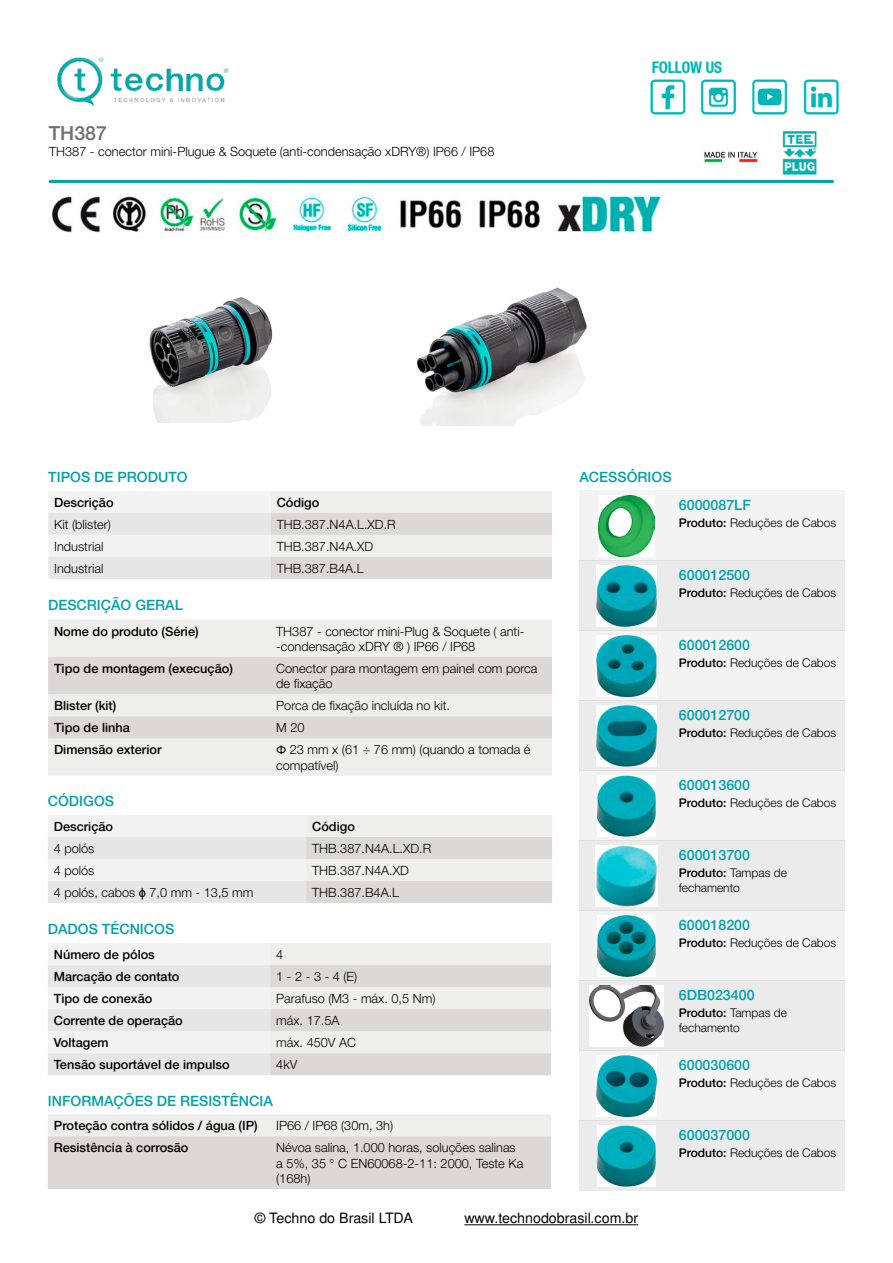
<style>
.page{position:relative;width:893px;height:1263px;background:#fff}
.page>*{position:absolute;margin:0;border:0;box-sizing:border-box;transform-origin:0 0}
.t1{font:500 19.5px "Helvetica Neue";color:#706f6f}
.t2{font:500 14.25px "Helvetica Neue";color:#00a1a9}
.t3{font:14.25px "Nimbus San L";color:#000}
.t4{font:300 12.75px/15.3px "Helvetica Neue";color:#000}
.t5{font:500 12.75px "Helvetica Neue";color:#000}
.t6{font:300 12px/14.4px "Helvetica Neue";color:#000}
.s1{font-family:"Proxima Nova";font-weight:400}
.s2{font-weight:500}
.s3{font-family:"Arial";font-weight:400}
</style>
<div class="page">
<hr style="left:464px;top:1224px;width:174px;height:1px;background:#000">
<img style="left:56px;top:57px;width:173px;height:49px">
<img style="left:652px;top:61px;width:70px;height:12px">
<img style="left:650px;top:79px;width:36px;height:36px">
<img style="left:701px;top:79px;width:35px;height:36px">
<img style="left:752px;top:79px;width:35px;height:36px">
<img style="left:803px;top:79px;width:36px;height:36px">
<img style="left:149px;top:297px;width:124px;height:125px">
<img style="left:416px;top:287px;width:171px;height:139px">
<svg style="left:48px;top:943px;width:503px;height:132px"></svg>
<img style="left:703px;top:151px;width:58px;height:16px">
<hr style="left:49px;top:180px;width:785px;height:3px;background:#00a1a9">
<div style="left:48px;top:620px;width:504px;height:156px;background:#eeeeed"></div>
<svg style="left:48px;top:657px;width:504px;height:81px"></svg>
<svg style="left:48px;top:1114px;width:503px;height:75px"></svg>
<svg style="left:48px;top:815px;width:504px;height:88px"></svg>
<img style="left:782px;top:131px;width:35px;height:44px">
<svg style="left:48px;top:491px;width:504px;height:88px"></svg>
<img style="left:53px;top:190px;width:610px;height:43px">
<div style="left:579px;top:491px;width:266px;height:70px;background:#f3f3f3"></div>
<div style="left:579px;top:631px;width:266px;height:70px;background:#f3f3f3"></div>
<div style="left:579px;top:911px;width:266px;height:70px;background:#f3f3f3"></div>
<div style="left:579px;top:771px;width:266px;height:70px;background:#f3f3f3"></div>
<div style="left:579px;top:1051px;width:266px;height:70px;background:#f3f3f3"></div>
<div style="left:579px;top:561px;width:266px;height:70px;background:#ebebeb"></div>
<div style="left:579px;top:701px;width:266px;height:70px;background:#ebebeb"></div>
<div style="left:579px;top:981px;width:266px;height:70px;background:#ebebeb"></div>
<div style="left:579px;top:841px;width:266px;height:70px;background:#ebebeb"></div>
<div style="left:579px;top:1121px;width:266px;height:70px;background:#ebebeb"></div>
<img style="left:599px;top:495px;width:55px;height:61px">
<img style="left:596px;top:635px;width:60px;height:61px">
<img style="left:597px;top:915px;width:59px;height:61px">
<img style="left:598px;top:775px;width:57px;height:61px">
<img style="left:596px;top:1055px;width:60px;height:61px">
<img style="left:597px;top:565px;width:59px;height:61px">
<img style="left:596px;top:705px;width:60px;height:61px">
<img style="left:589px;top:985px;width:75px;height:61px">
<img style="left:596px;top:845px;width:61px;height:61px">
<img style="left:598px;top:1125px;width:57px;height:61px">
<h1 class="t1" style="left:49px;top:122px;width:60px">TH387</h1>
<p class="t4" style="left:49px;top:144px;width:447px">TH387 - conector mini-Plugue &amp; Soquete (anti-condensação xDRY®) IP66 / IP68</p>
<p class="t2" style="left:48px;top:469px;width:141px">TIPOS DE PRODUTO</p>
<p class="t2" style="left:579px;top:469px;width:94px">ACESSÓRIOS</p>
<p class="t5" style="left:54px;top:495px;width:61px">Descrição</p>
<p class="t5" style="left:277px;top:495px;width:44px">Código</p>
<p class="t4" style="left:54px;top:516px;width:58px">Kit (blister)</p>
<p class="t4" style="left:277px;top:516px;width:121px">THB.387.N4A.L.XD.R</p>
<p class="t4" style="left:54px;top:538px;width:51px">Industrial</p>
<p class="t4" style="left:277px;top:538px;width:98px">THB.387.N4A.XD</p>
<p class="t4" style="left:54px;top:560px;width:51px">Industrial</p>
<p class="t4" style="left:277px;top:560px;width:88px">THB.387.B4A.L</p>
<p class="t2" style="left:48px;top:596px;width:136px">DESCRIÇÃO GERAL</p>
<p class="t5" style="left:54px;top:623px;width:146px">Nome do produto (Série)</p>
<p class="t4" style="left:276px;top:623px;width:250px">TH387 - conector mini-Plug &amp; Soquete ( anti--condensação xDRY ® ) IP66 / IP68</p>
<p class="t5" style="left:54px;top:661px;width:180px">Tipo de montagem (execução)</p>
<p class="t4" style="left:276px;top:661px;width:263px">Conector para montagem em painel com porca de fixação</p>
<p class="t5" style="left:54px;top:698px;width:64px">Blister (kit)</p>
<p class="t4" style="left:276px;top:698px;width:175px">Porca de fixação incluída no kit.</p>
<p class="t5" style="left:54px;top:720px;width:77px">Tipo de linha</p>
<p class="t4" style="left:276px;top:720px;width:30px">M 20</p>
<p class="t5" style="left:54px;top:742px;width:109px">Dimensão exterior</p>
<p class="t4" style="left:276px;top:742px;width:256px"><span class="s1">Φ</span> 23 mm x (61 ÷ 76 mm) (quando a tomada é compatível)</p>
<p class="t2" style="left:679px;top:496px;width:74px">6000087LF</p>
<p class="t6" style="left:679px;top:515px;width:159px"><span class="s2">Produto:</span> Reduções de Cabos</p>
<p class="t2" style="left:679px;top:566px;width:73px">600012500</p>
<p class="t6" style="left:679px;top:585px;width:159px"><span class="s2">Produto:</span> Reduções de Cabos</p>
<p class="t2" style="left:679px;top:636px;width:73px">600012600</p>
<p class="t6" style="left:679px;top:655px;width:159px"><span class="s2">Produto:</span> Reduções de Cabos</p>
<p class="t2" style="left:679px;top:706px;width:73px">600012700</p>
<p class="t6" style="left:679px;top:725px;width:159px"><span class="s2">Produto:</span> Reduções de Cabos</p>
<p class="t2" style="left:48px;top:792px;width:68px">CÓDIGOS</p>
<p class="t5" style="left:54px;top:819px;width:61px">Descrição</p>
<p class="t5" style="left:312px;top:819px;width:44px">Código</p>
<p class="t4" style="left:54px;top:840px;width:42px">4 polós</p>
<p class="t4" style="left:312px;top:840px;width:121px">THB.387.N4A.L.XD.R</p>
<p class="t4" style="left:54px;top:862px;width:42px">4 polós</p>
<p class="t4" style="left:312px;top:862px;width:98px">THB.387.N4A.XD</p>
<p class="t4" style="left:54px;top:885px;width:201px">4 polós, cabos <span class="s3">ϕ</span> 7,0 mm - 13,5 mm</p>
<p class="t4" style="left:312px;top:885px;width:88px">THB.387.B4A.L</p>
<p class="t2" style="left:48px;top:920px;width:128px">DADOS TÉCNICOS</p>
<p class="t5" style="left:54px;top:947px;width:103px">Número de pólos</p>
<p class="t4" style="left:276px;top:947px;width:9px">4</p>
<p class="t5" style="left:54px;top:969px;width:127px">Marcação de contato</p>
<p class="t4" style="left:276px;top:969px;width:83px">1 - 2 - 3 - 4 (E)</p>
<p class="t5" style="left:54px;top:991px;width:100px">Tipo de conexão</p>
<p class="t4" style="left:276px;top:991px;width:161px">Parafuso (M3 - máx. 0,5 Nm)</p>
<p class="t5" style="left:54px;top:1013px;width:130px">Corrente de operação</p>
<p class="t4" style="left:276px;top:1013px;width:65px">máx. 17.5A</p>
<p class="t5" style="left:54px;top:1035px;width:56px">Voltagem</p>
<p class="t4" style="left:276px;top:1035px;width:81px">máx. 450V AC</p>
<p class="t5" style="left:54px;top:1057px;width:177px">Tensão suportável de impulso</p>
<p class="t4" style="left:276px;top:1057px;width:23px">4kV</p>
<p class="t2" style="left:48px;top:1092px;width:227px">INFORMAÇÕES DE RESISTÊNCIA</p>
<p class="t5" style="left:54px;top:1118px;width:205px">Proteção contra sólidos / água (IP)</p>
<p class="t4" style="left:276px;top:1118px;width:118px">IP66 / IP68 (30m, 3h)</p>
<p class="t5" style="left:54px;top:1140px;width:136px">Resistência à corrosão</p>
<p class="t4" style="left:276px;top:1140px;width:249px">Névoa salina, 1.000 horas, soluções salinas a 5%, 35 ° C EN60068-2-11: 2000, Teste Ka (168h)</p>
<p class="t3" style="left:255px;top:1208px;width:160px">© Techno do Brasil LTDA</p>
<p class="t3" style="left:464px;top:1208px;width:175px">www.technodobrasil.com.br</p>
<p class="t2" style="left:679px;top:776px;width:73px">600013600</p>
<p class="t6" style="left:679px;top:795px;width:159px"><span class="s2">Produto:</span> Reduções de Cabos</p>
<p class="t2" style="left:679px;top:846px;width:73px">600013700</p>
<p class="t6" style="left:679px;top:865px;width:110px"><span class="s2">Produto:</span> Tampas de fechamento</p>
<p class="t2" style="left:679px;top:916px;width:73px">600018200</p>
<p class="t6" style="left:679px;top:935px;width:159px"><span class="s2">Produto:</span> Reduções de Cabos</p>
<p class="t2" style="left:679px;top:986px;width:77px">6DB023400</p>
<p class="t6" style="left:679px;top:1005px;width:110px"><span class="s2">Produto:</span> Tampas de fechamento</p>
<p class="t2" style="left:679px;top:1056px;width:73px">600030600</p>
<p class="t6" style="left:679px;top:1075px;width:159px"><span class="s2">Produto:</span> Reduções de Cabos</p>
<p class="t2" style="left:679px;top:1126px;width:73px">600037000</p>
<p class="t6" style="left:679px;top:1145px;width:159px"><span class="s2">Produto:</span> Reduções de Cabos</p>
</div>
